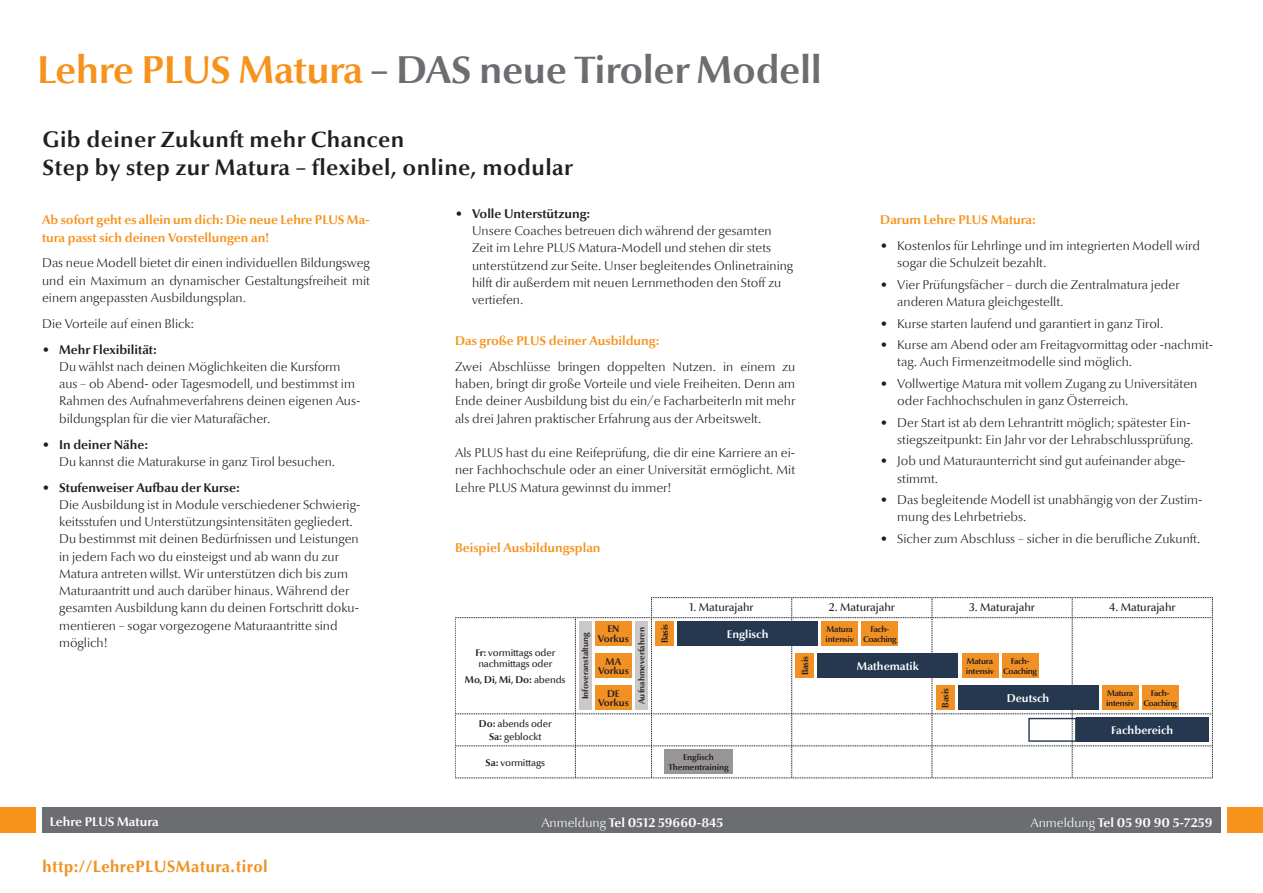
<style>
.page{position:relative;width:1263px;height:893px;background:#fff}
.page>*{position:absolute;margin:0;border:0;box-sizing:border-box;transform-origin:0 0}
.Artikel_Überschrift{font:700 39px "Optima Nova LT";letter-spacing:-.01em;color:#6c6d70}
.Artikel_Vorspann{font:700 22.5px/28.5px "Optima Nova LT";letter-spacing:.02em;color:#231f20}
.t1{font:700 16.5px "Optima";letter-spacing:.03em;color:#f29123}
.Fließtext_ohne_Einzu{font:300 12.75px/17.2px "Optima Nova LT";color:#231f20}
.Fließtext_ohne_Einzu-2{font:700 12.75px/17.2px "Optima Nova LT";color:#f7931d}
.t2{font:700 12.75px "Optima Nova LT";color:#fff}
.Inhalt_Überschrift{font:700 12.75px "Optima Nova LT";color:#f7931d}
.t3{font:500 11.25px "Optima Nova LT";color:#231f20}
.t4{font:700 11.25px "Optima Nova LT";color:#fff}
.t5{font:500 9.9px/11.9px "Optima Nova LT";letter-spacing:-.01em;color:#231f20}
.t6{font:700 9.9px/9.9px "Optima Nova LT";color:#231f20;text-align:center}
.t7{font:700 9.15px "Optima Nova LT";letter-spacing:-.03em;color:#231f20}
.t8{font:700 8.55px/10.2px "Optima Nova LT";letter-spacing:-.03em;color:#231f20}
.t9{font:700 8.55px/10.2px "Optima Nova LT";letter-spacing:-.05em;color:#231f20;text-align:center}
.t10{font:700 8.55px "Optima Nova LT";color:#231f20}
.t11{font:700 8.55px/10.2px "Optima Nova LT";letter-spacing:-.01em;color:#231f20;text-align:center}
.s1{color:#f7931d}
.s2{font-weight:700}
.s3{font-weight:500}
.s4{font-weight:300}
</style>
<div class="page">
<div style="left:43px;top:807px;width:597px;height:26px;background:#6c6d70"></div>
<div style="left:631px;top:807px;width:589px;height:26px;background:#6c6d70"></div>
<div style="left:0;top:807px;width:36px;height:26px;background:#f7931d"></div>
<div style="left:1227px;top:807px;width:36px;height:26px;background:#f7931d"></div>
<svg style="left:455px;top:597px;width:758px;height:182px"></svg>
<div style="left:1028px;top:718px;width:48px;height:24px;border:1px solid #253850"></div>
<div style="left:1076px;top:718px;width:132px;height:24px;background:#253850"></div>
<div style="left:677px;top:622px;width:141px;height:24px;background:#253850"></div>
<div style="left:818px;top:654px;width:140px;height:24px;background:#253850"></div>
<div style="left:958px;top:686px;width:140px;height:24px;background:#253850"></div>
<div style="left:595px;top:622px;width:36px;height:24px;background:#f29123"></div>
<div style="left:595px;top:654px;width:36px;height:24px;background:#f29123"></div>
<div style="left:595px;top:686px;width:36px;height:24px;background:#f29123"></div>
<div style="left:635px;top:622px;width:12px;height:88px;background:#cbc8c9"></div>
<div style="left:664px;top:750px;width:69px;height:24px;background:#979595"></div>
<div style="left:579px;top:622px;width:12px;height:88px;background:#cbc8c9"></div>
<div style="left:796px;top:654px;width:18px;height:24px;background:#f29123"></div>
<div style="left:936px;top:686px;width:18px;height:24px;background:#f29123"></div>
<div style="left:655px;top:622px;width:18px;height:24px;background:#f29123"></div>
<div style="left:822px;top:622px;width:36px;height:24px;background:#f29123"></div>
<div style="left:962px;top:654px;width:36px;height:24px;background:#f29123"></div>
<div style="left:1102px;top:686px;width:36px;height:24px;background:#f29123"></div>
<div style="left:862px;top:622px;width:36px;height:24px;background:#f29123"></div>
<div style="left:1002px;top:654px;width:36px;height:24px;background:#f29123"></div>
<div style="left:1142px;top:686px;width:36px;height:24px;background:#f29123"></div>
<p class="Artikel_Überschrift" style="left:37px;top:48px;width:786px"><span class="s1">Lehre PLUS Matura</span> – DAS neue Tiroler Modell</p>
<p class="Artikel_Vorspann" style="left:43px;top:125px;width:532px">Gib deiner Zukunft mehr Chancen<br>Step by step zur Matura – flexibel, online, modular</p>
<p class="Fließtext_ohne_Einzu-2" style="left:42px;top:212px;width:329px">Ab sofort geht es allein um dich: Die neue Lehre PLUS Ma&shy;tura passt sich deinen Vorstellungen an!</p>
<p class="Fließtext_ohne_Einzu" style="left:42px;top:255px;width:329px;text-align:justify">Das neue Modell bietet dir einen individuellen Bildungsweg und ein Maximum an dynamischer Gestaltungsfreiheit mit einem angepassten Ausbildungsplan.</p>
<p class="Fließtext_ohne_Einzu" style="left:42px;top:315px;width:154px">Die Vorteile auf einen Blick:</p>
<p class="Fließtext_ohne_Einzu" style="left:59px;top:341px;width:303px;text-indent:-17px"><span class="s2">• Mehr Flexibilität:<br></span>Du wählst nach deinen Möglichkeiten die Kursform aus – ob Abend- oder Tagesmodell, und bestimmst im Rahmen des Aufnahmeverfahrens deinen eigenen Aus&shy;bildungsplan für die vier Maturafächer.</p>
<p class="Fließtext_ohne_Einzu" style="left:59px;top:436px;width:278px;text-indent:-17px"><span class="s2">• In deiner Nähe:<br></span>Du kannst die Maturakurse in ganz Tirol besuchen.</p>
<p class="Fließtext_ohne_Einzu" style="left:59px;top:479px;width:303px;text-indent:-17px"><span class="s2">• Stufenweiser Aufbau der Kurse:<br></span>Die Ausbildung ist in Module verschiedener Schwierig&shy;keitsstufen und Unterstützungsintensitäten gegliedert.<br>Du bestimmst mit deinen Bedürfnissen und Leistungen in jedem Fach wo du einsteigst und ab wann du zur Matura antreten willst. Wir unterstützen dich bis zum Maturaantritt und auch darüber hinaus. Während der gesamten Ausbildung kann du deinen Fortschritt doku&shy;mentieren – sogar vorgezogene Maturaantritte sind möglich!</p>
<p class="t2" style="left:50px;top:815px;width:110px">Lehre PLUS Matura</p>
<p class="t1" style="left:43px;top:856px;width:227px">http://LehrePLUSMatura.tirol</p>
<p class="Fließtext_ohne_Einzu" style="left:472px;top:205px;width:323px;text-indent:-17px"><span class="s2">• Volle Unterstützung:<br></span>Unsere Coaches betreuen dich während der gesamten Zeit im Lehre PLUS Matura-Modell und stehen dir stets unterstützend zur Seite. Unser begleitendes Onlinetraining hilft dir außerdem mit neuen Lernmethoden den Stoff zu vertiefen.</p>
<p class="Inhalt_Überschrift" style="left:455px;top:333px;width:206px">Das große PLUS deiner Ausbildung:</p>
<p class="Fließtext_ohne_Einzu" style="left:455px;top:358px;width:342px;text-align:justify">Zwei Abschlüsse bringen doppelten Nutzen. in einem zu haben, bringt dir große Vorteile und viele Freiheiten. Denn am Ende deiner Ausbildung bist du ein/e FacharbeiterIn mit mehr als drei Jahren praktischer Erfahrung aus der Arbeitswelt.</p>
<p class="Fließtext_ohne_Einzu" style="left:455px;top:444px;width:342px;text-align:justify">Als PLUS hast du eine Reifeprüfung, die dir eine Karriere an ei&shy;ner Fachhochschule oder an einer Universität ermöglicht. Mit Lehre PLUS Matura gewinnst du immer!</p>
<p class="Fließtext_ohne_Einzu-2" style="left:455px;top:539px;width:147px">Beispiel Ausbildungsplan</p>
<p class="Fließtext_ohne_Einzu-2" style="left:880px;top:212px;width:157px">Darum Lehre PLUS Matura:</p>
<p class="Fließtext_ohne_Einzu" style="left:897px;top:237px;width:304px;text-indent:-17px">• Kostenlos für Lehrlinge und im integrierten Modell wird sogar die Schulzeit bezahlt.</p>
<p class="Fließtext_ohne_Einzu" style="left:897px;top:276px;width:284px;text-indent:-17px">• Vier Prüfungsfächer – durch die Zentralmatura jeder anderen Matura gleichgestellt.</p>
<p class="Fließtext_ohne_Einzu" style="left:880px;top:315px;width:285px">• Kurse starten laufend und garantiert in ganz Tirol.</p>
<p class="Fließtext_ohne_Einzu" style="left:897px;top:336px;width:317px;text-indent:-17px">• Kurse am Abend oder am Freitagvormittag oder -nachmit&shy;tag. Auch Firmenzeitmodelle sind möglich.</p>
<p class="Fließtext_ohne_Einzu" style="left:897px;top:375px;width:302px;text-indent:-17px">• Vollwertige Matura mit vollem Zugang zu Universitäten oder Fachhochschulen in ganz Österreich.</p>
<p class="Fließtext_ohne_Einzu" style="left:880px;top:414px;width:315px;text-align:right">• Der Start ist ab dem Lehrantritt möglich; spätester Ein&shy;stiegszeitpunkt: Ein Jahr vor der Lehrabschlussprüfung.</p>
<p class="Fließtext_ohne_Einzu" style="left:897px;top:453px;width:290px;text-indent:-17px">• Job und Maturaunterricht sind gut aufeinander abge&shy;stimmt.</p>
<p class="Fließtext_ohne_Einzu" style="left:897px;top:491px;width:307px;text-indent:-17px">• Das begleitende Modell ist unabhängig von der Zustim&shy;mung des Lehrbetriebs.</p>
<p class="Fließtext_ohne_Einzu" style="left:880px;top:530px;width:322px">• Sicher zum Abschluss – sicher in die berufliche Zukunft.</p>
<p class="t5" style="left:475px;top:646px;width:81px"><span class="s2">Fr:</span> vormittags oder nachmittags oder</p>
<p class="t6" style="left:465px;top:675px;width:102px">Mo, Di, Mi, Do: <span class="s3">abends</span></p>
<p class="t5" style="left:479px;top:716px;width:74px;line-height:13.8px;text-align:center"><span class="s2">Do:</span> abends oder<br><span class="s2">Sa:</span> geblockt</p>
<p class="t5" style="left:486px;top:756px;width:61px"><span class="s2">Sa:</span> vormittags</p>
<p class="t6" style="left:598px;top:624px;width:32px">EN<br>Vorkus</p>
<p class="t6" style="left:598px;top:656px;width:32px">MA<br>Vorkus</p>
<p class="t6" style="left:598px;top:688px;width:32px">DE<br>Vorkus</p>
<p class="t10" style="left:580px;top:699px;width:69px;rotate:-90deg">Infoveranstaltung</p>
<p class="t10" style="left:637px;top:704px;width:78px;rotate:-90deg">Aufnahmeverfahren</p>
<p class="t3" style="left:690px;top:601px;width:65px">1. Maturajahr</p>
<p class="t3" style="left:829px;top:601px;width:68px">2. Maturajahr</p>
<p class="t3" style="left:969px;top:601px;width:67px">3. Maturajahr</p>
<p class="t3" style="left:1109px;top:601px;width:68px">4. Maturajahr</p>
<p class="t7" style="left:659px;top:643px;width:21px;rotate:-90deg">Basis</p>
<p class="t8" style="left:826px;top:624px;width:30px">Matura intensiv</p>
<p class="t4" style="left:727px;top:628px;width:43px">Englisch</p>
<p class="t9" style="left:863px;top:624px;width:35px">Fach-<br>Coaching</p>
<p class="t11" style="left:668px;top:752px;width:62px">Englisch<br>Thementraining</p>
<p class="t7" style="left:800px;top:675px;width:21px;rotate:-90deg">Basis</p>
<p class="t4" style="left:857px;top:660px;width:63px">Mathematik</p>
<p class="t7" style="left:940px;top:707px;width:21px;rotate:-90deg">Basis</p>
<p class="t8" style="left:966px;top:656px;width:30px">Matura intensiv</p>
<p class="t9" style="left:1003px;top:656px;width:35px">Fach-<br>Coaching</p>
<p class="t4" style="left:1007px;top:692px;width:44px">Deutsch</p>
<p class="t8" style="left:1106px;top:688px;width:30px">Matura intensiv</p>
<p class="t9" style="left:1143px;top:688px;width:35px">Fach-<br>Coaching</p>
<p class="t4" style="left:1111px;top:724px;width:64px">Fachbereich</p>
<p class="t2" style="left:541px;top:815px;width:183px"><span class="s4">Anmeldung</span> Tel 0512 59660-845</p>
<p class="t2" style="left:1030px;top:815px;width:184px"><span class="s4">Anmeldung</span> Tel 05 90 90 5-7259</p>
</div>
